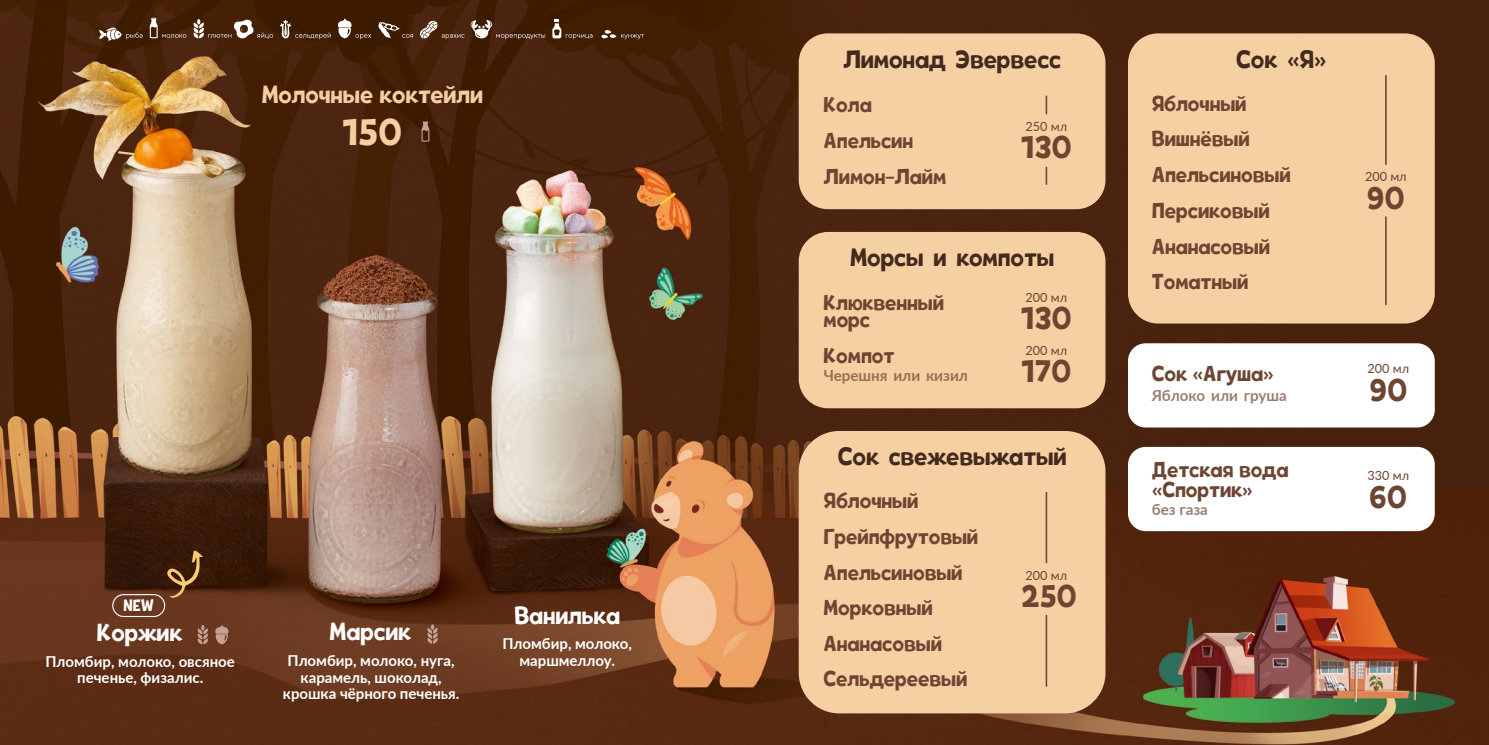
<style>
.page{position:relative;width:1489px;height:745px;background:#fff}
.page>*{position:absolute;margin:0;border:0;box-sizing:border-box;transform-origin:0 0}
.t1{font:37.5px "Tobi";color:#f5cfa2}
.t2{font:31.62px "Tobi";color:#6d4533}
.t3{font:25.38px "Tobi";color:#43291e}
.t4{font:25px "Tobi";color:#fff}
.t5{font:25px "Tobi";color:#f5cfa2}
.t6{font:21.75px/35.6px "Tobi";color:#6d4533}
.t7{font:16.62px "Tobi";color:#fff}
.t8{font:700 15.25px "Lato";color:#6d4533}
.t9{font:700 15.25px "Lato";color:rgb(109 69 51/.7)}
.t10{font:700 15px/16.2px "Lato";color:#fff;text-align:center}
.t11{font:12.62px "Lato";color:#6d4533}
</style>
<div class="page">
<img style="left:0;top:0;width:1488px;height:744px">
<svg style="left:421px;top:121px;width:8px;height:21px"></svg>
<div style="left:1127px;top:343px;width:307px;height:84px;background:#fff;border-radius:18px"></div>
<div style="left:798px;top:33px;width:307px;height:176px;background:#f5d0a2;border-radius:29px"></div>
<div style="left:798px;top:232px;width:307px;height:176px;background:#f5d0a2;border-radius:29px"></div>
<div style="left:1127px;top:33px;width:307px;height:290px;background:#f5d0a2;border-radius:30px"></div>
<div style="left:798px;top:430px;width:307px;height:283px;background:#f5d0a2;border-radius:40px"></div>
<div style="left:1127px;top:446px;width:307px;height:84px;background:#fff;border-radius:18px"></div>
<svg style="left:1045px;top:95px;width:2px;height:19px"></svg>
<svg style="left:1045px;top:491px;width:2px;height:72px"></svg>
<svg style="left:1045px;top:615px;width:2px;height:71px"></svg>
<svg style="left:1045px;top:166px;width:2px;height:19px"></svg>
<svg style="left:1385px;top:75px;width:1px;height:90px"></svg>
<svg style="left:1385px;top:216px;width:1px;height:89px"></svg>
<svg style="left:427px;top:623px;width:11px;height:20px"></svg>
<svg style="left:197px;top:624px;width:11px;height:20px"></svg>
<svg style="left:99px;top:27px;width:43px;height:14px"></svg>
<svg style="left:150px;top:18px;width:36px;height:20px"></svg>
<svg style="left:193px;top:19px;width:80px;height:20px;background:#70543f"></svg>
<svg style="left:280px;top:20px;width:51px;height:19px"></svg>
<svg style="left:337px;top:18px;width:34px;height:21px"></svg>
<svg style="left:378px;top:22px;width:35px;height:16px"></svg>
<svg style="left:419px;top:21px;width:45px;height:18px"></svg>
<svg style="left:470px;top:20px;width:75px;height:19px"></svg>
<svg style="left:552px;top:19px;width:40px;height:20px"></svg>
<svg style="left:601px;top:30px;width:43px;height:9px"></svg>
<svg style="left:167px;top:550px;width:36px;height:48px;background:#65401f"></svg>
<div style="left:112px;top:593px;width:53px;height:23px;border:1px solid #fff;border-radius:11px"></div>
<svg style="left:215px;top:624px;width:13px;height:20px"></svg>
<p class="t5" style="left:262px;top:79px;width:223px">Молочные коктейли</p>
<h1 class="t1" style="left:342px;top:108px;width:62px">150</h1>
<p class="t7" style="left:123px;top:595px;width:32px">NEW</p>
<p class="t4" style="left:97px;top:617px;width:87px">Коржик</p>
<p class="t4" style="left:329px;top:616px;width:83px">Марсик</p>
<p class="t10" style="left:46px;top:652px;width:191px">Пломбир, молоко, овсяное печенье, физалис.</p>
<p class="t10" style="left:283px;top:651px;width:178px">Пломбир, молоко, нуга, карамель, шоколад, крошка чёрного печенья.</p>
<p class="t4" style="left:514px;top:599px;width:107px">Ванилька</p>
<p class="t10" style="left:502px;top:634px;width:131px">Пломбир, молоко, маршмеллоу.</p>
<p class="t3" style="left:843px;top:44px;width:220px">Лимонад Эвервесс</p>
<p class="t6" style="left:823px;top:87px;width:124px">Кола<br>Апельсин<br>Лимон-Лайм</p>
<p class="t11" style="left:1025px;top:117px;width:43px">250 мл</p>
<h2 class="t2" style="left:1020px;top:128px;width:53px">130</h2>
<p class="t3" style="left:850px;top:242px;width:206px">Морсы и компоты</p>
<p class="t6" style="left:823px;top:293px;width:122px;line-height:17.8px">Клюквенный морс</p>
<p class="t6" style="left:823px;top:337px;width:72px">Компот</p>
<p class="t8" style="left:823px;top:364px;width:146px">Черешня или кизил</p>
<p class="t11" style="left:1025px;top:288px;width:43px">200 мл</p>
<h2 class="t2" style="left:1020px;top:298px;width:53px">130</h2>
<p class="t11" style="left:1025px;top:341px;width:43px">200 мл</p>
<h2 class="t2" style="left:1021px;top:351px;width:52px">170</h2>
<p class="t3" style="left:837px;top:440px;width:230px">Сок свежевыжатый</p>
<p class="t6" style="left:823px;top:482px;width:156px">Яблочный<br>Грейпфрутовый<br>Апельсиновый<br>Морковный<br>Ананасовый<br>Сельдереевый</p>
<p class="t11" style="left:1025px;top:565px;width:43px">200 мл</p>
<h2 class="t2" style="left:1021px;top:576px;width:57px">250</h2>
<p class="t3" style="left:1235px;top:44px;width:92px">Сок «Я»</p>
<p class="t6" style="left:1151px;top:85px;width:140px">Яблочный<br>Вишнёвый<br>Апельсиновый<br>Персиковый<br>Ананасовый<br>Томатный</p>
<p class="t6" style="left:1151px;top:356px;width:124px">Сок «Агуша»</p>
<p class="t8" style="left:1151px;top:384px;width:137px">Яблоко или груша</p>
<p class="t6" style="left:1151px;top:459px;width:138px;line-height:20.2px">Детская вода «Спортик»</p>
<p class="t9" style="left:1151px;top:498px;width:58px">без газа</p>
<p class="t11" style="left:1364px;top:167px;width:43px">200 мл</p>
<h2 class="t2" style="left:1366px;top:178px;width:40px">90</h2>
<p class="t11" style="left:1367px;top:359px;width:43px">200 мл</p>
<h2 class="t2" style="left:1369px;top:370px;width:40px">90</h2>
<p class="t11" style="left:1367px;top:466px;width:43px">330 мл</p>
<h2 class="t2" style="left:1368px;top:477px;width:40px">60</h2>
</div>
